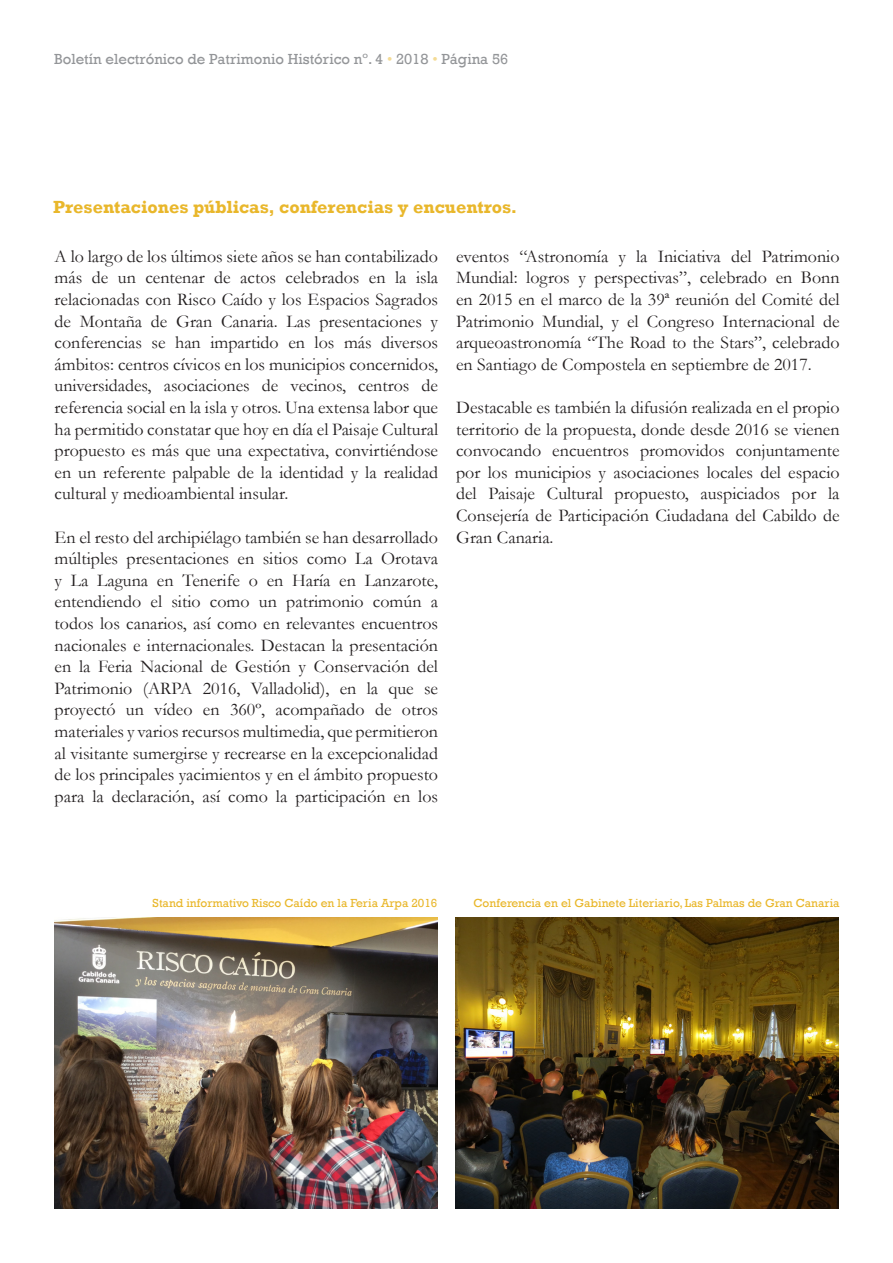
<style>
.page{position:relative;width:893px;height:1263px;background:#fff}
.page>*{position:absolute;margin:0;border:0;box-sizing:border-box;transform-origin:0 0}
.Texto{font:18px/21.6px "Garamond";color:#231f20;text-align:justify}
.Título{font:700 18px "Rockwell";color:#e9b72b}
.Título-2{font:15px "Rockwell";color:#939598}
.Pie_Foto{font:12px "Rockwell";color:#e9b72b}
.s1{color:#f4db95}
</style>
<div class="page">
<img style="left:54px;top:917px;width:383px;height:292px">
<img style="left:455px;top:917px;width:384px;height:292px">
<p class="Título-2" style="left:54px;top:51px;width:456px">Boletín electrónico de Patrimonio Histórico nº. 4 <span class="s1">•</span> 2018 <span class="s1">•</span> Página 56</p>
<p class="Título" style="left:53px;top:196px;width:466px">Presentaciones públicas, conferencias y encuentros.</p>
<p class="Texto" style="left:55px;top:245px;width:385px">A lo largo de los últimos siete años se han contabilizado más de un centenar de actos celebrados en la isla relacionadas con Risco Caído y los Espacios Sagrados de Montaña de Gran Canaria. Las presentaciones y conferencias se han impartido en los más diversos ámbitos: centros cívicos en los municipios concernidos, universidades, asociaciones de vecinos, centros de referencia social en la isla y otros. Una extensa labor que ha permitido constatar que hoy en día el Paisaje Cultural propuesto es más que una expectativa, convirtiéndose en un referente palpable de la identidad y la realidad cultural y medioambiental insular.</p>
<p class="Texto" style="left:55px;top:526px;width:385px">En el resto del archipiélago también se han desarrollado múltiples presentaciones en sitios como La Orotava y La Laguna en Tenerife o en Haría en Lanzarote, entendiendo el sitio como un patrimonio común a todos los canarios, así como en relevantes encuentros nacionales e internacionales. Destacan la presentación en la Feria Nacional de Gestión y Conservación del Patrimonio (ARPA 2016, Valladolid), en la que se proyectó un vídeo en 360º, acompañado de otros materiales y varios recursos multimedia, que permitieron al visitante sumergirse y recrearse en la excepcionalidad de los principales yacimientos y en el ámbito propuesto para la declaración, así como la participación en los</p>
<p class="Texto" style="left:456px;top:245px;width:385px">eventos “Astronomía y la Iniciativa del Patrimonio Mundial: logros y perspectivas”, celebrado en Bonn en 2015 en el marco de la 39ª reunión del Comité del Patrimonio Mundial, y el Congreso Internacional de arqueoastronomía “The Road to the Stars”, celebrado en Santiago de Compostela en septiembre de 2017.</p>
<p class="Texto" style="left:456px;top:396px;width:385px">Destacable es también la difusión realizada en el propio territorio de la propuesta, donde desde 2016 se vienen convocando encuentros promovidos conjuntamente por los municipios y asociaciones locales del espacio del Paisaje Cultural propuesto, auspiciados por la Consejería de Participación Ciudadana del Cabildo de Gran Canaria.</p>
<p class="Pie_Foto" style="left:153px;top:896px;width:286px">Stand informativo Risco Caído en la Feria Arpa 2016</p>
<p class="Pie_Foto" style="left:473px;top:896px;width:368px">Conferencia en el Gabinete Literiario, Las Palmas de Gran Canaria</p>
</div>
